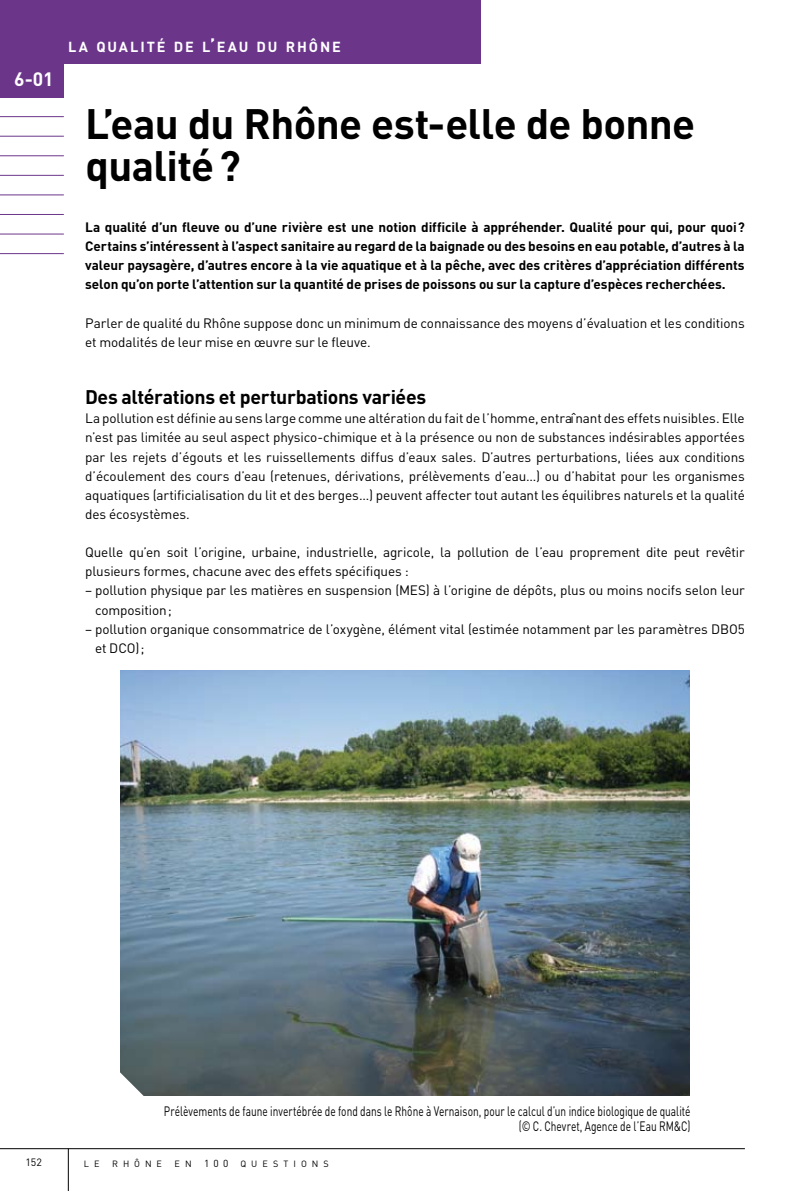
<style>
.page{position:relative;width:796px;height:1191px;background:#fff}
.page>*{position:absolute;margin:0;border:0;box-sizing:border-box;transform-origin:0 0}
.t1{font:700 42px/42px "DIN";letter-spacing:-.015em;color:#000}
.t2{font:700 19.5px "DIN";letter-spacing:-.02em;color:#000}
.t3{font:700 19.2px "DIN";color:#fff}
.t4{font:700 14.4px "DIN";letter-spacing:.135em;color:#fff}
.t5{font:13.5px/19.2px "DIN";letter-spacing:-.01em;color:#000}
.t6{font:700 13.5px/19.2px "DIN";letter-spacing:-.005em;color:#000;text-align:justify}
.t7{font:13.5px/15px "DIN";letter-spacing:-.01em;color:#000;text-align:right;scale:.75 1}
.t8{font:10.5px "DIN";color:#000}
.t9{font:9px "DIN";letter-spacing:.555em;color:#000}
.s1{font-size:19.2px}
.s2{font-size:10.2px}
</style>
<div class="page">
<hr style="left:68px;top:1148px;width:1px;height:43px;background:#000">
<hr style="left:0;top:1148px;width:744px;height:1px;background:#000">
<div style="left:0;top:0;width:480px;height:64px;background:#6b368a"></div>
<div style="left:0;top:0;width:64px;height:98px;background:#6b368a"></div>
<hr style="left:0;top:116px;width:64px;height:1px;background:#6b368a">
<hr style="left:0;top:136px;width:64px;height:1px;background:#6b368a">
<hr style="left:0;top:155px;width:64px;height:1px;background:#6b368a">
<hr style="left:0;top:175px;width:64px;height:1px;background:#6b368a">
<hr style="left:0;top:194px;width:64px;height:1px;background:#6b368a">
<hr style="left:0;top:214px;width:64px;height:1px;background:#6b368a">
<hr style="left:0;top:234px;width:64px;height:1px;background:#6b368a">
<hr style="left:0;top:253px;width:64px;height:1px;background:#6b368a">
<img style="left:121px;top:670px;width:568px;height:426px">
<svg style="left:120px;top:1071px;width:25px;height:25px"></svg>
<h3 class="t3" style="left:14px;top:66px;width:41px">6-01</h3>
<p class="t4" style="left:68px;top:37px;width:274px">LA QUALITÉ DE L<span class="s1">’</span>EAU DU RHÔNE</p>
<h1 class="t1" style="left:85px;top:101px;width:611px">L’eau du Rhône est-elle de bonne qualité?</h1>
<p class="t6" style="left:85px;top:217px;width:661px">La qualité d’un fleuve ou d’une rivière est une notion difficile à appréhender. Qualité pour qui, pour quoi?<br>Certains s’intéressent à l’aspect sanitaire au regard de la baignade ou des besoins en eau potable, d’autres à la valeur paysagère, d’autres encore à la vie aquatique et à la pêche, avec des critères d’appréciation différents selon qu’on porte l’attention sur la quantité de prises de poissons ou sur la capture d’espèces recherchées.</p>
<p class="t5" style="left:85px;top:313px;width:661px">Parler de qualité du Rhône suppose donc un minimum de connaissance des moyens d’évaluation et les conditions et modalités de leur mise en œuvre sur le fleuve.</p>
<h2 class="t2" style="left:85px;top:384px;width:342px">Des altérations et perturbations variées</h2>
<p class="t5" style="left:85px;top:408px;width:661px;text-align:justify">La pollution est définie au sens large comme une altération du fait de l’homme, entraînant des effets nuisibles. Elle n’est pas limitée au seul aspect physico-chimique et à la présence ou non de substances indésirables apportées par les rejets d’égouts et les ruissellements diffus d’eaux sales. D’autres perturbations, liées aux conditions d’écoulement des cours d’eau (retenues, dérivations, prélèvements d’eau…) ou d’habitat pour les organismes aquatiques (artificialisation du lit et des berges…) peuvent affecter tout autant les équilibres naturels et la qualité des écosystèmes.</p>
<p class="t5" style="left:85px;top:542px;width:661px">Quelle qu’en soit l’origine, urbaine, industrielle, agricole, la pollution de l’eau proprement dite peut revêtir plusieurs formes, chacune avec des effets spécifiques :</p>
<p class="t5" style="left:95px;top:581px;width:651px;text-indent:-10px">– pollution physique par les matières en suspension (MES) à l’origine de dépôts, plus ou moins nocifs selon leur composition;</p>
<p class="t5" style="left:95px;top:619px;width:651px;text-indent:-10px">– pollution organique consommatrice de l’oxygène, élément vital (estimée notamment par les paramètres DBO5 et DCO);</p>
<p class="t7" style="left:164px;top:1103px;width:703px">Prélèvements de faune invertébrée de fond dans le Rhône à Vernaison, pour le calcul d’un indice biologique de qualité (© C. Chevret, Agence de l’Eau RM&amp;C)</p>
<p class="t8" style="left:25px;top:1155px;width:18px">152</p>
<p class="t9" style="left:84px;top:1158px;width:17px">L E</p>
<p class="t9" style="left:112px;top:1158px;width:51px">RHÔNE</p>
<p class="t9" style="left:174px;top:1158px;width:156px">EN <span class="s2">100</span> QUESTIONS</p>
</div>
